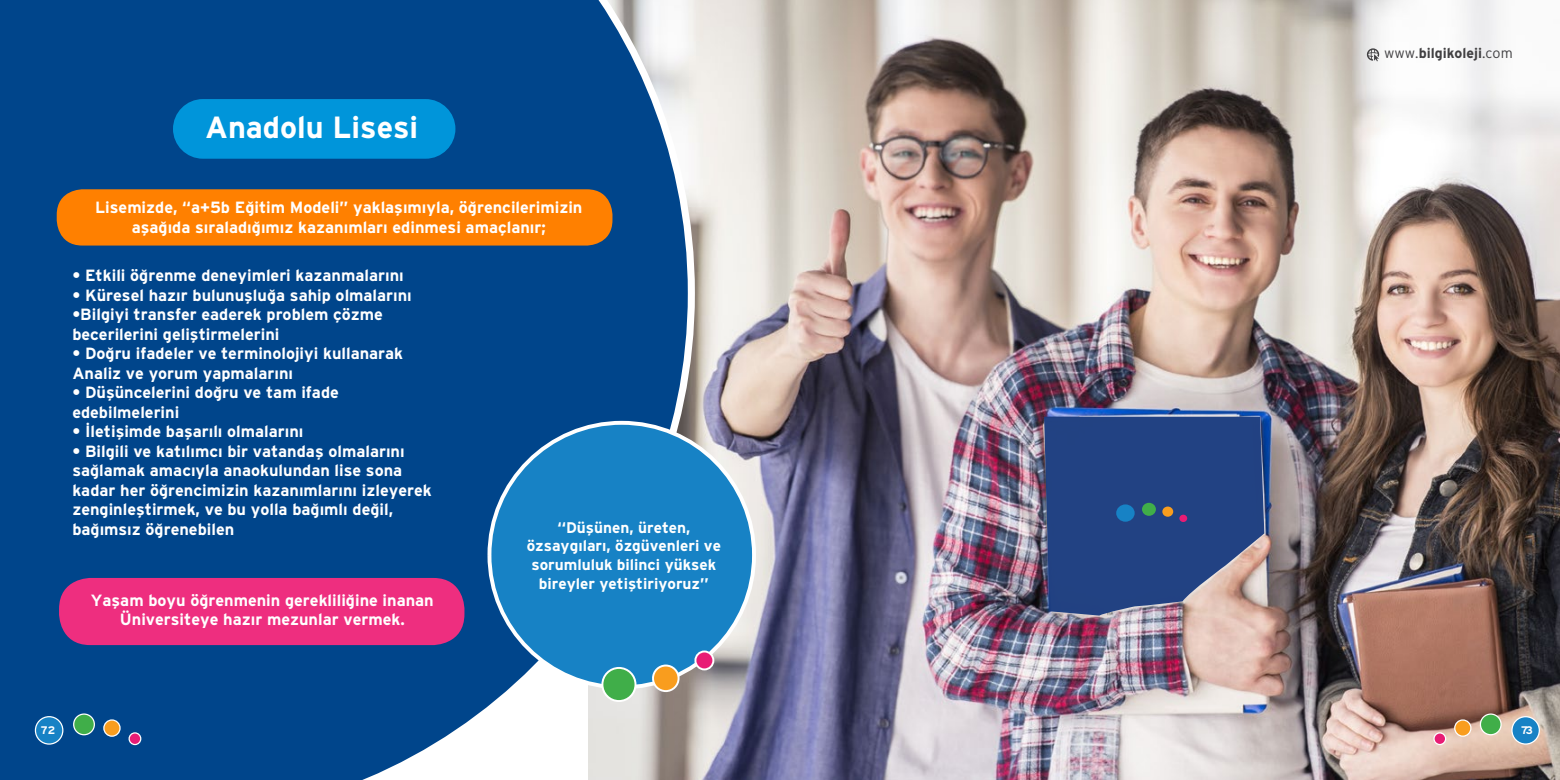
<style>
.page{position:relative;width:1560px;height:780px;background:#fff}
.page>*{position:absolute;margin:0;border:0;box-sizing:border-box;transform-origin:0 0}
.t1{font:700 30.62px "Interstate TR";color:#fff}
.t2{font:700 16.25px/19.5px "Interstate TR";color:#fff}
.t3{font:700 15.38px/18.8px "Interstate TR";color:#fff;text-align:center}
.t4{font:700 14.25px "Interstate TR";color:#414042}
.t5{font:700 11px "Interstate TR";color:#fff}
.s1{font-family:"Interstate Light TR Interstate";font-weight:400}
</style>
<div class="page">
<img style="left:694px;top:0;width:865px;height:780px">
<svg style="left:1042px;top:416px;width:222px;height:199px;background:#374f87"></svg>
<div style="left:1162px;top:506px;width:11px;height:10px;background:#f99d1e;border-radius:50%"></div>
<div style="left:1141px;top:503px;width:14px;height:13px;background:#40ae49;border-radius:50%"></div>
<div style="left:1116px;top:504px;width:18px;height:17px;background:#1782c5;border-radius:50%"></div>
<div style="left:1179px;top:514px;width:7px;height:8px;background:#e81c75;border-radius:50%"></div>
<svg style="left:0;top:0;width:694px;height:780px;background:#145292"></svg>
<svg style="left:1366px;top:48px;width:12px;height:13px"></svg>
<svg style="left:103px;top:719px;width:18px;height:17px"></svg>
<div style="left:73px;top:713px;width:22px;height:22px;background:#40ae49;border:1px solid #fff;border-radius:50%"></div>
<div style="left:35px;top:716px;width:28px;height:28px;background:#1782c5;border:1px solid #fff;border-radius:50%"></div>
<svg style="left:128px;top:732px;width:13px;height:13px"></svg>
<svg style="left:1453px;top:719px;width:18px;height:17px"></svg>
<svg style="left:1479px;top:713px;width:22px;height:22px"></svg>
<div style="left:1510px;top:716px;width:29px;height:28px;background:#1782c5;border:1px solid #fff;border-radius:50%"></div>
<div style="left:1433px;top:732px;width:12px;height:13px;background:#e81c75;border:1px solid #fff;border-radius:50%"></div>
<div style="left:487px;top:421px;width:269px;height:268px;background:#1782c5;border:4px solid #fff;border-radius:50%"></div>
<div style="left:652px;top:664px;width:27px;height:28px;background:#f99d1e;border:2px solid #fff;border-radius:50%"></div>
<div style="left:601px;top:667px;width:35px;height:35px;background:#40ae49;border:2px solid #fff;border-radius:50%"></div>
<div style="left:694px;top:650px;width:20px;height:20px;background:#e81c75;border:2px solid #fff;border-radius:50%"></div>
<div style="left:173px;top:99px;width:282px;height:60px;background:#0095da;border-radius:30px"></div>
<div style="left:57px;top:189px;width:555px;height:56px;background:#ff8000;border-radius:26px"></div>
<div style="left:59px;top:578px;width:405px;height:67px;background:#ee2e7f;border-radius:31px"></div>
<h1 class="t1" style="left:205px;top:110px;width:215px">Anadolu Lisesi</h1>
<p class="t2" style="left:95px;top:197px;width:488px;text-align:center">Lisemizde, “a+5b Eğitim Modeli” yaklaşımıyla, öğrencilerimizin aşağıda sıraladığımız kazanımları edinmesi amaçlanır;</p>
<p class="t2" style="left:72px;top:266px;width:333px">• Etkili öğrenme deneyimleri kazanmalarını</p>
<p class="t2" style="left:72px;top:285px;width:341px">• Küresel hazır bulunuşluğa sahip olmalarını</p>
<p class="t2" style="left:72px;top:305px;width:312px">•Bilgiyi transfer eaderek problem çözme becerilerini geliştirmelerini</p>
<p class="t2" style="left:72px;top:344px;width:332px">• Doğru ifadeler ve terminolojiyi kullanarak<br>Analiz ve yorum yapmalarını</p>
<p class="t2" style="left:72px;top:383px;width:268px">• Düşüncelerini doğru ve tam ifade edebilmelerini</p>
<p class="t2" style="left:72px;top:422px;width:233px">• İletişimde başarılı olmalarını</p>
<p class="t2" style="left:72px;top:441px;width:361px">• Bilgili ve katılımcı bir vatandaş olmalarını sağlamak amacıyla anaokulundan lise sona kadar her öğrencimizin kazanımlarını izleyerek zenginleştirmek, ve bu yolla bağımlı değil, bağımsız öğrenebilen</p>
<p class="t2" style="left:91px;top:590px;width:344px;text-align:center">Yaşam boyu öğrenmenin gerekliliğine inanan<br>Üniversiteye hazır mezunlar vermek.</p>
<p class="t3" style="left:526px;top:517px;width:196px">‘‘Düşünen, üreten, özsaygıları, özgüvenleri ve sorumluluk bilinci yüksek bireyler yetiştiriyoruz’’</p>
<p class="t4" style="left:1383px;top:45px;width:130px"><span class="s1">www.</span>bilgikoleji<span class="s1">.com</span></p>
<p class="t5" style="left:41px;top:723px;width:16px">72</p>
<p class="t5" style="left:1520px;top:723px;width:13px">73</p>
</div>
